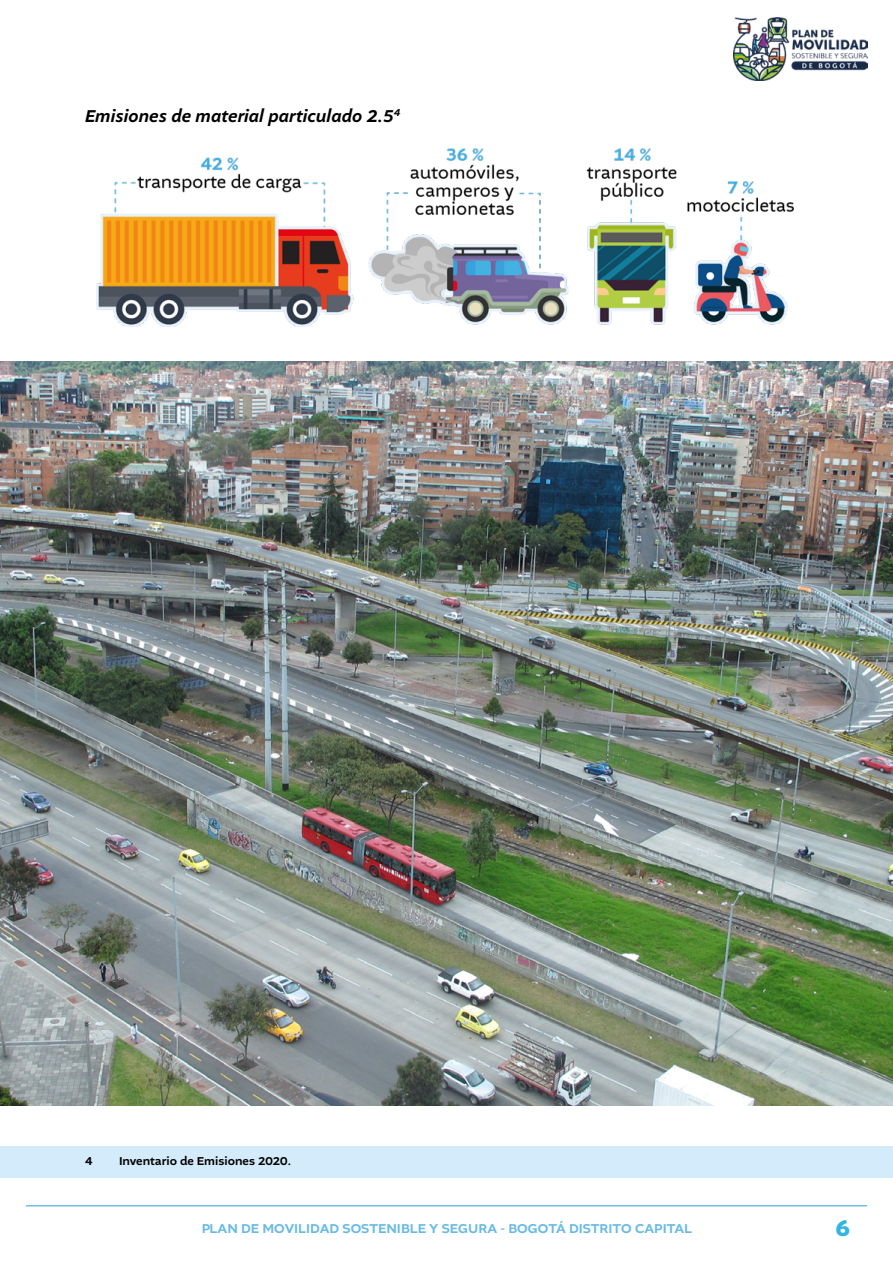
<style>
.page{position:relative;width:893px;height:1263px;background:#fff}
.page>*{position:absolute;margin:0;border:0;box-sizing:border-box;transform-origin:0 0}
.t1{font:700 24px "Altivo";color:#32b5e2}
.t2{font:italic 500 18px "Altivo";color:#000}
.t3{font:500 13.5px "Altivo";color:#42a9e0}
.t4{font:500 12px "Altivo";color:#000}
</style>
<div class="page">
<img style="left:734px;top:17px;width:133px;height:64px">
<div style="left:0;top:1146px;width:893px;height:32px;background:#d4ebfb"></div>
<img style="left:96px;top:148px;width:698px;height:179px">
<img style="left:0;top:362px;width:893px;height:744px">
<hr style="left:26px;top:1205px;width:841px;height:1px;background:#42a9e0">
<h2 class="t2" style="left:85px;top:104px;width:317px">Emisiones de material particulado 2.5<sup>4</sup></h2>
<p class="t4" style="left:85px;top:1153px;width:9px">4</p>
<p class="t4" style="left:119px;top:1153px;width:174px">Inventario de Emisiones 2020.</p>
<p class="t3" style="left:201px;top:1220px;width:492px">PLAN DE MOVILIDAD SOSTENIBLE Y SEGURA - BOGOTÁ DISTRITO CAPITAL</p>
<h1 class="t1" style="left:836px;top:1212px;width:16px">6</h1>
</div>
